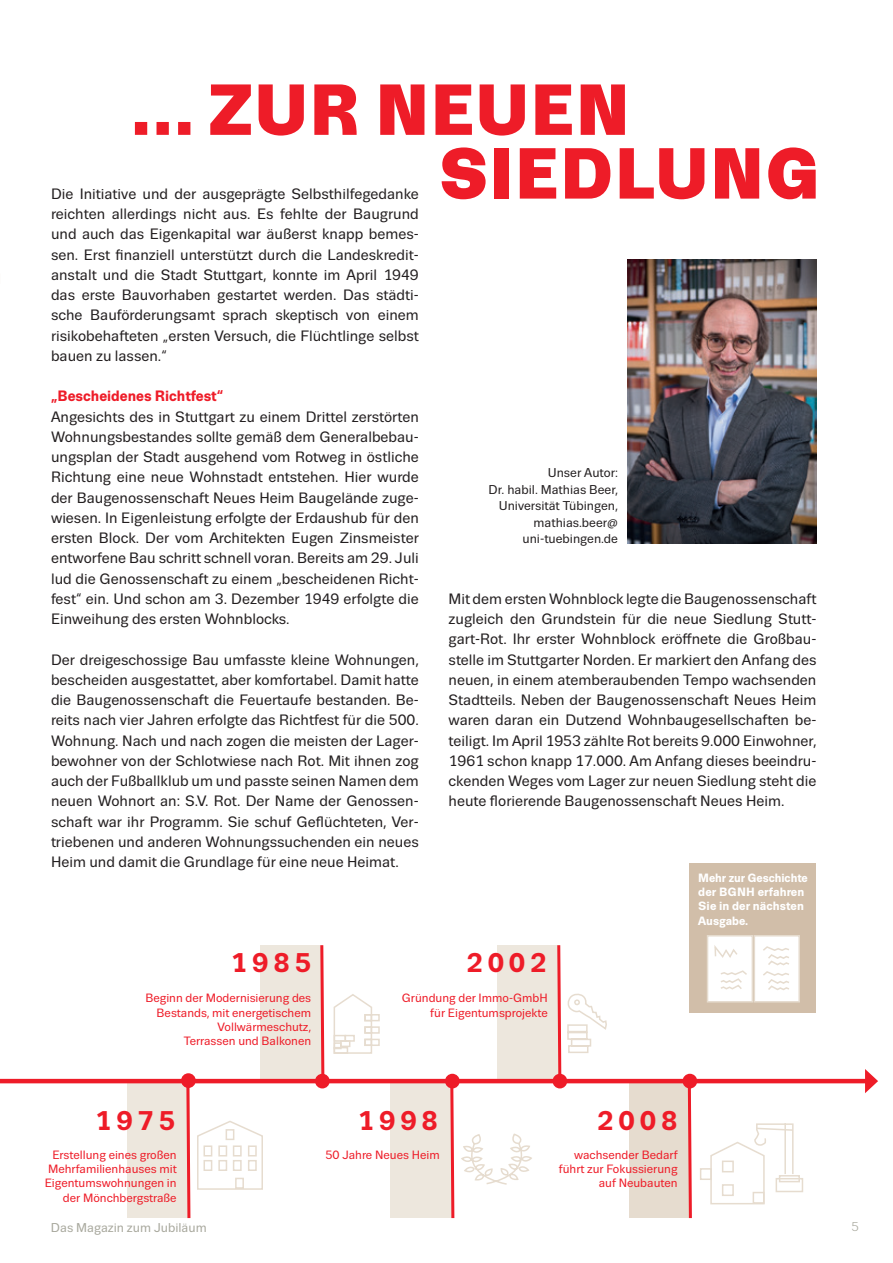
<style>
.page{position:relative;width:893px;height:1263px;background:#fff}
.page>*{position:absolute;margin:0;border:0;box-sizing:border-box;transform-origin:0 0}
.Überschrift_48pt{font:900 72px "Trivia Sans";letter-spacing:.015em;color:#ee1c28}
.Bildutnerschrift{font:700 27px "Trivia Sans";letter-spacing:.18em;color:#ee1c28}
.Fließtext_neu{font:15px/20.2px "Trivia Sans";color:#231f20;text-align:justify}
.Fliesstext{font:700 15px "Trivia Sans";color:#ee1c28}
.BU{font:12.75px/16.5px "Trivia Sans";color:#231f20;text-align:right}
.t1{font:12.75px "Trivia Sans";color:#a8a89d}
.t2{font:12.75px "Trivia Sans";color:#a8a89d}
.Fliesstext-2{font:12px/14.4px "Trivia Sans";color:#ee1c28;text-align:right}
.Fliesstext-3{font:700 12px/14.4px "Trivia Sans";letter-spacing:.005em;color:#fff}
</style>
<div class="page">
<div style="left:689px;top:864px;width:127px;height:149px;background:#d1bea9"></div>
<div style="left:127px;top:1083px;width:62px;height:135px;background:#ede7dd"></div>
<div style="left:390px;top:1083px;width:62px;height:135px;background:#ede7dd"></div>
<div style="left:630px;top:1083px;width:61px;height:135px;background:#e6dccf"></div>
<div style="left:261px;top:945px;width:62px;height:135px;background:#ede7dd"></div>
<div style="left:497px;top:945px;width:62px;height:135px;background:#ede7dd"></div>
<img style="left:627px;top:259px;width:189px;height:284px">
<hr style="left:0;top:1079px;width:870px;height:4px;background:#ee1c28">
<svg style="left:865px;top:1069px;width:13px;height:24px"></svg>
<svg style="left:686px;top:1087px;width:7px;height:132px"></svg>
<svg style="left:319px;top:945px;width:7px;height:130px"></svg>
<svg style="left:333px;top:994px;width:40px;height:60px"></svg>
<div style="left:371px;top:1026px;width:9px;height:8px;border:2px solid #e6dccf"></div>
<div style="left:364px;top:1026px;width:8px;height:8px;border:2px solid #e6dccf"></div>
<div style="left:371px;top:1039px;width:9px;height:7px;border:2px solid #e6dccf"></div>
<div style="left:364px;top:1039px;width:8px;height:7px;border:2px solid #e6dccf"></div>
<div style="left:364px;top:1014px;width:8px;height:7px;border:2px solid #e6dccf"></div>
<div style="left:371px;top:1014px;width:9px;height:7px;border:2px solid #e6dccf"></div>
<div style="left:334px;top:1047px;width:14px;height:7px;border:2px solid #e6dccf"></div>
<div style="left:340px;top:1040px;width:10px;height:7px;border:2px solid #e6dccf"></div>
<div style="left:345px;top:1035px;width:10px;height:7px;border:2px solid #e6dccf"></div>
<div style="left:334px;top:1035px;width:12px;height:7px;border:2px solid #e6dccf"></div>
<div style="left:334px;top:1042px;width:8px;height:7px;border:2px solid #e6dccf"></div>
<svg style="left:556px;top:945px;width:52px;height:134px"></svg>
<svg style="left:185px;top:1083px;width:79px;height:136px"></svg>
<div style="left:181px;top:1073px;width:15px;height:15px;background:#ee1c28;border-radius:50%"></div>
<div style="left:315px;top:1074px;width:15px;height:14px;background:#ee1c28;border-radius:50%"></div>
<div style="left:445px;top:1074px;width:15px;height:14px;background:#ee1c28;border-radius:50%"></div>
<div style="left:552px;top:1074px;width:15px;height:14px;background:#ee1c28;border-radius:50%"></div>
<div style="left:682px;top:1074px;width:15px;height:14px;background:#ee1c28;border-radius:50%"></div>
<svg style="left:449px;top:1083px;width:86px;height:136px"></svg>
<div style="left:700px;top:1168px;width:12px;height:12px;border:2px solid #e6dccf"></div>
<div style="left:776px;top:1178px;width:27px;height:14px;border:2px solid #e6dccf"></div>
<div style="left:779px;top:1175px;width:21px;height:7px;border:2px solid #e6dccf"></div>
<svg style="left:710px;top:1123px;width:84px;height:82px"></svg>
<div style="left:754px;top:935px;width:46px;height:67px;background:#fff;border:2px solid #e6dccf"></div>
<div style="left:707px;top:935px;width:46px;height:67px;background:#fff;border:2px solid #e6dccf"></div>
<svg style="left:714px;top:945px;width:24px;height:13px"></svg>
<svg style="left:763px;top:946px;width:26px;height:44px"></svg>
<svg style="left:720px;top:970px;width:27px;height:20px"></svg>
<p class="Überschrift_48pt" style="left:128px;top:70px;width:504px">…ZUR NEUEN</p>
<p class="Fließtext_neu" style="left:51px;top:184px;width:369px">Die Initiative und der ausgeprägte Selbsthilfegedanke reichten allerdings nicht aus. Es fehlte der Baugrund</p>
<p class="Fließtext_neu" style="left:51px;top:224px;width:369px">und auch das Eigenkapital war äußerst knapp bemes&shy;sen. Erst finanziell unterstützt durch die Landeskredit&shy;anstalt und die Stadt Stuttgart, konnte im April 1949 das erste Bauvorhaben gestartet werden. Das städti&shy;sche Bauförderungsamt sprach skeptisch von einem risikobehafteten „ersten Versuch, die Flüchtlinge selbst bauen zu lassen.“</p>
<p class="Fliesstext" style="left:51px;top:388px;width:174px">„Bescheidenes Richtfest“</p>
<p class="Fließtext_neu" style="left:51px;top:406px;width:369px">Angesichts des in Stuttgart zu einem Drittel zerstörten Wohnungsbestandes sollte gemäß dem Generalbebau&shy;ungsplan der Stadt ausgehend vom Rotweg in östliche Richtung eine neue Wohnstadt entstehen. Hier wurde der Baugenossenschaft Neues Heim Baugelände zuge&shy;wiesen. In Eigenleistung erfolgte der Erdaushub für den ersten Block. Der vom Architekten Eugen Zinsmeister entworfene Bau schritt schnell voran. Bereits am 29. Juli lud die Genossenschaft zu einem „bescheidenen Richt&shy;fest“ ein. Und schon am 3. Dezember 1949 erfolgte die Einweihung des ersten Wohnblocks.</p>
<p class="Fließtext_neu" style="left:51px;top:649px;width:369px">Der dreigeschossige Bau umfasste kleine Wohnungen, bescheiden ausgestattet, aber komfortabel. Damit hatte die Baugenossenschaft die Feuertaufe bestanden. Be&shy;reits nach vier Jahren erfolgte das Richtfest für die 500.<br>Wohnung. Nach und nach zogen die meisten der Lager&shy;bewohner von der Schlotwiese nach Rot. Mit ihnen zog auch der Fußballklub um und passte seinen Namen dem neuen Wohnort an: S.V. Rot. Der Name der Genossen&shy;schaft war ihr Programm. Sie schuf Geflüchteten, Ver&shy;triebenen und anderen Wohnungssuchenden ein neues Heim und damit die Grundlage für eine neue Heimat.</p>
<p class="Überschrift_48pt" style="left:438px;top:133px;width:384px">SIEDLUNG</p>
<p class="BU" style="left:489px;top:465px;width:131px">Unser Autor:<br>Dr. habil. Mathias Beer,<br>Universität Tübingen, mathias.beer@ uni-tuebingen.de</p>
<p class="Fließtext_neu" style="left:449px;top:589px;width:369px">Mit dem ersten Wohnblock legte die Baugenossenschaft zugleich den Grundstein für die neue Siedlung Stutt&shy;gart-Rot. Ihr erster Wohnblock eröffnete die Großbau&shy;stelle im Stuttgarter Norden. Er markiert den Anfang des neuen, in einem atemberaubenden Tempo wachsenden Stadtteils. Neben der Baugenossenschaft Neues Heim waren daran ein Dutzend Wohnbaugesellschaften be&shy;teiligt. Im April 1953 zählte Rot bereits 9.000 Einwohner, 1961 schon knapp 17.000. Am Anfang dieses beeindru&shy;ckenden Weges vom Lager zur neuen Siedlung steht die heute florierende Baugenossenschaft Neues Heim.</p>
<p class="Fliesstext-3" style="left:698px;top:870px;width:111px">Mehr zur Geschichte der BGNH erfahren<br>Sie in der nächsten<br>Ausgabe.</p>
<p class="Bildutnerschrift" style="left:231px;top:948px;width:82px">1985</p>
<p class="Bildutnerschrift" style="left:466px;top:948px;width:82px">2002</p>
<p class="Fliesstext-2" style="left:145px;top:991px;width:167px">Beginn der Modernisierung des<br>Bestands, mit energetischem</p>
<p class="Fliesstext-2" style="left:218px;top:1020px;width:95px">Vollwärmeschutz,</p>
<p class="Fliesstext-2" style="left:184px;top:1034px;width:129px">Terrassen und Balkonen</p>
<p class="Fliesstext-2" style="left:402px;top:991px;width:147px">Gründung der Immo-GmbH für Eigentumsprojekte</p>
<p class="Bildutnerschrift" style="left:95px;top:1106px;width:82px">1975</p>
<p class="Bildutnerschrift" style="left:358px;top:1106px;width:82px">1998</p>
<p class="Bildutnerschrift" style="left:597px;top:1106px;width:82px">2008</p>
<p class="Fliesstext-2" style="left:45px;top:1147px;width:134px">Erstellung eines großen<br>Mehrfamilienhauses mit<br>Eigentumswohnungen in der Mönchbergstraße</p>
<p class="Fliesstext-2" style="left:325px;top:1147px;width:116px">50 Jahre Neues Heim</p>
<p class="Fliesstext-2" style="left:559px;top:1147px;width:120px">wachsender Bedarf führt zur Fokussierung auf Neubauten</p>
<p class="t1" style="left:51px;top:1220px;width:157px">Das Magazin zum Jubiläum</p>
<p class="t2" style="left:851px;top:1220px;width:9px">5</p>
</div>
